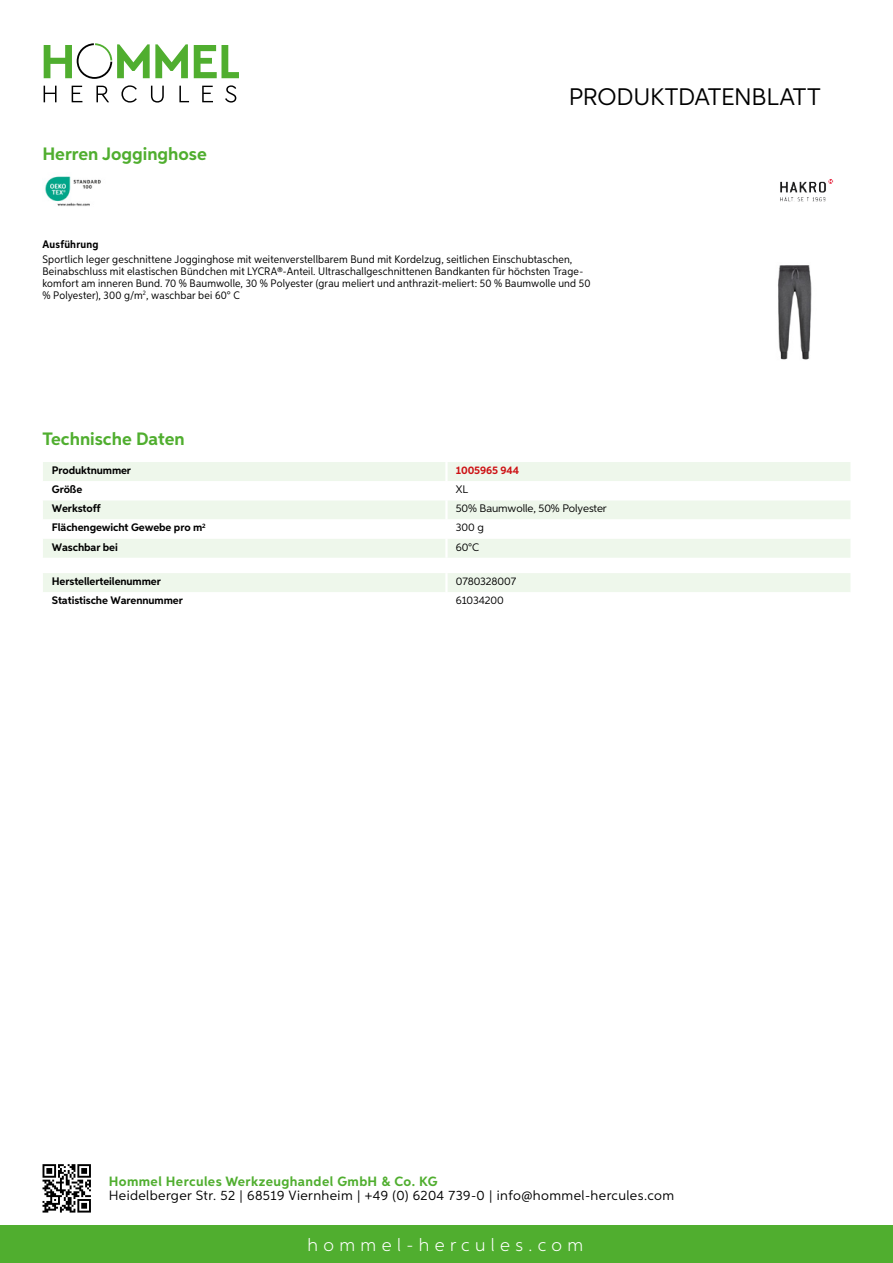
<style>
.page{position:relative;width:893px;height:1263px;background:#fff}
.page>*{position:absolute;margin:0;border:0;box-sizing:border-box;transform-origin:0 0}
.t1{font:24px "Aspira";letter-spacing:-.01em;color:#000}
.t2{font:700 18px "Aspira";color:#50ae2f}
.t3{font:300 18px "Aspira";letter-spacing:.3em;color:#fff}
.t4{font:13.5px "Aspira";letter-spacing:.03em;color:#000}
.t5{font:700 13.5px "Aspira";letter-spacing:.03em;color:#50ae2f}
.t6{font:10.95px/12px "Aspira Nar";letter-spacing:.015em;color:#000}
.t7{font:700 10.95px "Aspira";letter-spacing:-.01em;color:#000}
.t8{font:10.95px "Aspira";letter-spacing:-.01em;color:#000}
.t9{font:700 10.95px "Aspira";letter-spacing:-.01em;color:#cd1013}
.t10{font:700 10.95px "Aspira Nar";letter-spacing:.02em;color:#000}
</style>
<div class="page">
<div style="left:0;top:1226px;width:893px;height:37px;background:#50ae2f"></div>
<svg style="left:43px;top:1164px;width:48px;height:48px"></svg>
<svg style="left:194px;top:45px;width:45px;height:33px"></svg>
<svg style="left:44px;top:43px;width:144px;height:36px"></svg>
<svg style="left:44px;top:86px;width:13px;height:16px"></svg>
<svg style="left:72px;top:86px;width:10px;height:16px"></svg>
<svg style="left:96px;top:86px;width:13px;height:16px"></svg>
<svg style="left:121px;top:85px;width:16px;height:18px"></svg>
<svg style="left:151px;top:86px;width:13px;height:17px"></svg>
<svg style="left:179px;top:86px;width:10px;height:16px"></svg>
<svg style="left:202px;top:86px;width:11px;height:16px"></svg>
<svg style="left:225px;top:85px;width:11px;height:18px"></svg>
<div style="left:43px;top:462px;width:807px;height:96px;background:#eef7eb"></div>
<svg style="left:43px;top:481px;width:807px;height:58px"></svg>
<hr style="left:445px;top:462px;width:3px;height:19px;background:#fff">
<hr style="left:445px;top:481px;width:3px;height:19px;background:#fff">
<hr style="left:445px;top:500px;width:3px;height:19px;background:#fff">
<hr style="left:445px;top:519px;width:3px;height:20px;background:#fff">
<hr style="left:445px;top:539px;width:3px;height:19px;background:#fff">
<div style="left:43px;top:573px;width:807px;height:19px;background:#eef7eb"></div>
<img style="left:45px;top:176px;width:56px;height:30px">
<img style="left:778px;top:265px;width:34px;height:95px">
<img style="left:780px;top:179px;width:54px;height:23px">
<h2 class="t2" style="left:43px;top:142px;width:166px">Herren Jogginghose</h2>
<h1 class="t1" style="left:569px;top:82px;width:253px">Produktdatenblatt</h1>
<p class="t10" style="left:43px;top:237px;width:58px">Ausführung</p>
<p class="t6" style="left:43px;top:253px;width:549px">Sportlich leger geschnittene Jogginghose mit weitenverstellbarem Bund mit Kordelzug, seitlichen Einschubtaschen, Beinabschluss mit elastischen Bündchen mit LYCRA®-Anteil. Ultraschallgeschnittenen Bandkanten für höchsten Trage&shy;komfort am inneren Bund. 70 % Baumwolle, 30 % Polyester (grau meliert und anthrazit-meliert: 50 % Baumwolle und 50 % Polyester), 300 g/m<sup>2</sup>, waschbar bei 60° C</p>
<h2 class="t2" style="left:43px;top:428px;width:144px">Technische Daten</h2>
<p class="t7" style="left:52px;top:463px;width:81px">Produktnummer</p>
<p class="t9" style="left:456px;top:463px;width:65px">1005965 944</p>
<p class="t7" style="left:52px;top:483px;width:32px">Größe</p>
<p class="t8" style="left:456px;top:483px;width:13px">XL</p>
<p class="t7" style="left:52px;top:502px;width:50px">Werkstoff</p>
<p class="t8" style="left:456px;top:502px;width:152px">50% Baumwolle, 50% Polyester</p>
<p class="t7" style="left:52px;top:521px;width:155px">Flächengewicht Gewebe pro m<sup>2</sup></p>
<p class="t8" style="left:456px;top:521px;width:30px">300 g</p>
<p class="t7" style="left:52px;top:540px;width:68px">Waschbar bei</p>
<p class="t8" style="left:456px;top:540px;width:25px">60°C</p>
<p class="t7" style="left:52px;top:574px;width:111px">Herstellerteilenummer</p>
<p class="t8" style="left:456px;top:575px;width:62px">0780328007</p>
<p class="t7" style="left:52px;top:594px;width:132px">Statistische Warennummer</p>
<p class="t8" style="left:456px;top:594px;width:49px">61034200</p>
<p class="t5" style="left:109px;top:1172px;width:330px">Hommel Hercules Werkzeughandel GmbH &amp; Co. KG</p>
<p class="t4" style="left:109px;top:1187px;width:567px">Heidelberger Str. 52 | 68519 Viernheim | +49 (0) 6204 739-0 | info@hommel-hercules.com</p>
<h2 class="t3" style="left:307px;top:1234px;width:277px">hommel-hercules.com</h2>
</div>
